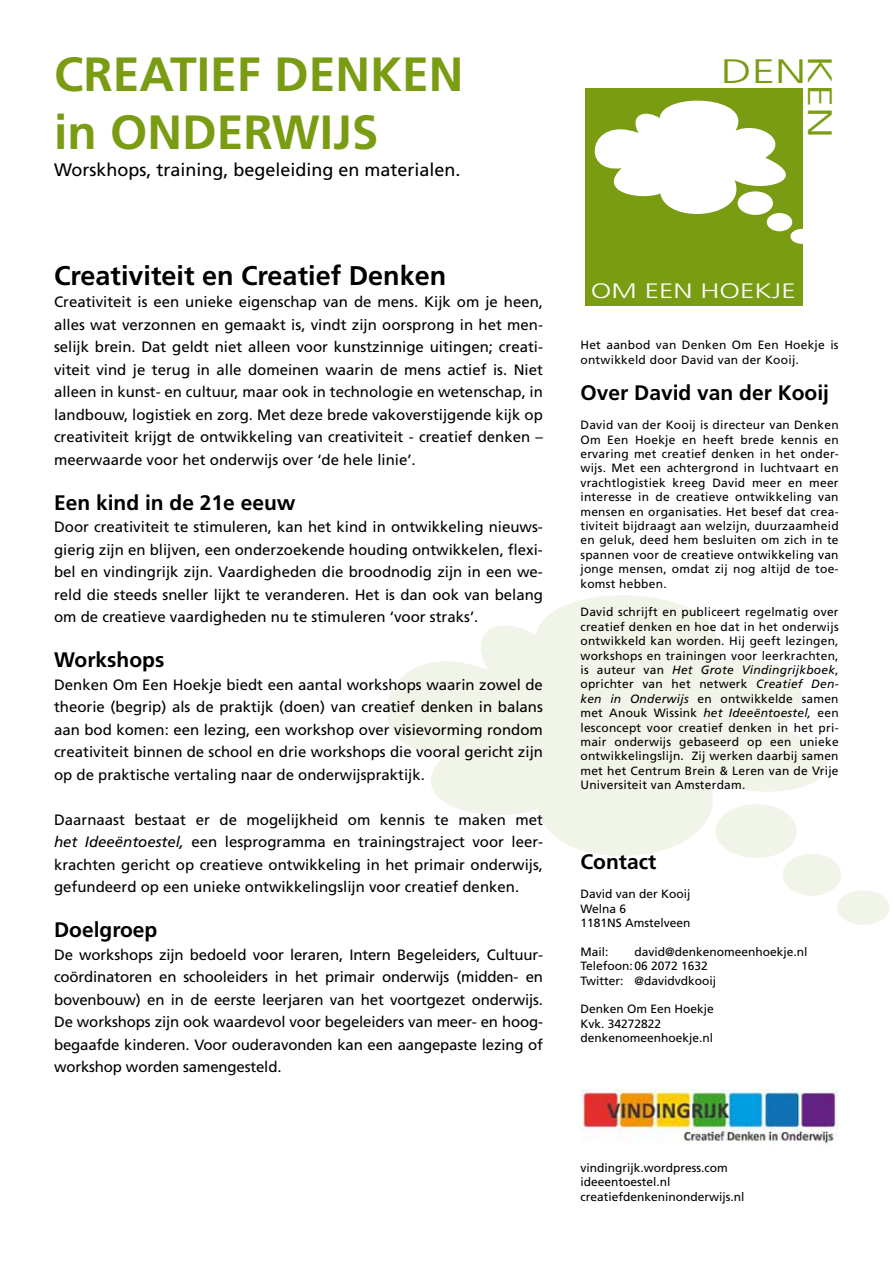
<style>
.page{position:relative;width:893px;height:1263px;background:#fff}
.page>*{position:absolute;margin:0;border:0;box-sizing:border-box;transform-origin:0 0}
.t1{font:700 48px/57.6px "Frutiger";color:#7a9c13}
.t2{font:300 33.9px "Frutiger";color:#7a9c13;scale:1.38 1}
.t3{font:700 27px "Frutiger";color:#000}
.t4{font:700 21px "Frutiger";color:#000}
.t5{font:300 20.85px "Frutiger";color:#fff;scale:1.37 1}
.t6{font:18px "Frutiger";color:#000}
.t7{font:15px/22.5px "Frutiger";color:#000;text-align:justify}
.t8{font:12px/14.4px "Frutiger";color:#000}
.t9{font:12px/14.4px "Frutiger";letter-spacing:.02em;color:#000}
.s1{font-style:italic}
</style>
<div class="page">
<img style="left:580px;top:1090px;width:259px;height:55px">
<svg style="left:387px;top:595px;width:440px;height:261px;fill:#f1f4e8"></svg>
<div style="left:716px;top:804px;width:81px;height:54px;background:#f1f4e8;border-radius:50%"></div>
<div style="left:783px;top:854px;width:58px;height:42px;background:#f1f4e8;border-radius:50%"></div>
<div style="left:837px;top:890px;width:53px;height:35px;background:#f1f4e8;border-radius:50%"></div>
<div style="left:585px;top:88px;width:218px;height:218px;background:#7a9c13"></div>
<svg style="left:594px;top:100px;width:199px;height:126px"></svg>
<div style="left:738px;top:191px;width:35px;height:24px;background:#fff;border-radius:50%"></div>
<div style="left:767px;top:213px;width:25px;height:18px;background:#fff;border-radius:50%"></div>
<div style="left:790px;top:229px;width:23px;height:15px;background:#fff;border-radius:50%"></div>
<h1 class="t1" style="left:54px;top:45px;width:411px">CREATIEF DENKEN in ONDERWIJS</h1>
<p class="t6" style="left:54px;top:159px;width:408px">Worskhops, training, begeleiding en materialen.</p>
<h3 class="t3" style="left:54px;top:259px;width:394px">Creativiteit en Creatief Denken</h3>
<p class="t7" style="left:54px;top:291px;width:491px">Creativiteit is een unieke eigenschap van de mens. Kijk om je heen, alles wat verzonnen en gemaakt is, vindt zijn oorsprong in het men&shy;selijk brein. Dat geldt niet alleen voor kunstzinnige uitingen; creati&shy;viteit vind je terug in alle domeinen waarin de mens actief is. Niet alleen in kunst- en cultuur, maar ook in technologie en wetenschap, in landbouw, logistiek en zorg. Met deze brede vakoverstijgende kijk op creativiteit krijgt de ontwikkeling van creativiteit - creatief denken – meerwaarde voor het onderwijs over ‘de hele linie’.</p>
<h3 class="t4" style="left:54px;top:490px;width:243px">Een kind in de 21e eeuw</h3>
<p class="t7" style="left:54px;top:516px;width:491px">Door creativiteit te stimuleren, kan het kind in ontwikkeling nieuws&shy;gierig zijn en blijven, een onderzoekende houding ontwikkelen, flexi&shy;bel en vindingrijk zijn. Vaardigheden die broodnodig zijn in een we&shy;reld die steeds sneller lijkt te veranderen. Het is dan ook van belang om de creatieve vaardigheden nu te stimuleren ‘voor straks’.</p>
<h3 class="t4" style="left:54px;top:647px;width:112px">Workshops</h3>
<p class="t7" style="left:54px;top:673px;width:490px">Denken Om Een Hoekje biedt een aantal workshops waarin zowel de theorie (begrip) als de praktijk (doen) van creatief denken in balans aan bod komen: een lezing, een workshop over visievorming rondom creativiteit binnen de school en drie workshops die vooral gericht zijn op de praktische vertaling naar de onderwijspraktijk.</p>
<p class="t7" style="left:54px;top:808px;width:491px">Daarnaast bestaat er de mogelijkheid om kennis te maken met <span class="s1">het Ideeëntoestel,</span> een lesprogramma en trainingstraject voor leer&shy;krachten gericht op creatieve ontwikkeling in het primair onderwijs, gefundeerd op een unieke ontwikkelingslijn voor creatief denken.</p>
<h3 class="t4" style="left:54px;top:917px;width:105px">Doelgroep</h3>
<p class="t7" style="left:54px;top:943px;width:491px">De workshops zijn bedoeld voor leraren, Intern Begeleiders, Cultuur&shy;coördinatoren en schooleiders in het primair onderwijs (midden- en bovenbouw) en in de eerste leerjaren van het voortgezet onderwijs.<br>De workshops zijn ook waardevol voor begeleiders van meer- en hoog&shy;begaafde kinderen. Voor ouderavonden kan een aangepaste lezing of workshop worden samengesteld.</p>
<h2 class="t2" style="left:721px;top:52px;width:63px">DEN</h2>
<h2 class="t2" style="left:839px;top:55px;width:62px;rotate:90deg">KEN</h2>
<h3 class="t5" style="left:591px;top:279px;width:151px">OM EEN HOEKJE</h3>
<p class="t9" style="left:580px;top:338px;width:260px">Het aanbod van Denken Om Een Hoekje is ontwikkeld door David van der Kooij.</p>
<h3 class="t4" style="left:580px;top:381px;width:250px">Over David van der Kooij</h3>
<p class="t8" style="left:580px;top:418px;width:260px;text-align:justify">David van der Kooij is directeur van Denken Om Een Hoekje en heeft brede kennis en ervaring met creatief denken in het onder&shy;wijs. Met een achtergrond in luchtvaart en vrachtlogistiek kreeg David meer en meer interesse in de creatieve ontwikkeling van mensen en organisaties. Het besef dat crea&shy;tiviteit bijdraagt aan welzijn, duurzaamheid en geluk, deed hem besluiten om zich in te spannen voor de creatieve ontwikkeling van jonge mensen, omdat zij nog altijd de toe&shy;komst hebben.</p>
<p class="t8" style="left:580px;top:605px;width:260px;text-align:justify">David schrijft en publiceert regelmatig over creatief denken en hoe dat in het onderwijs ontwikkeld kan worden. Hij geeft lezingen, workshops en trainingen voor leerkrachten, is auteur van <span class="s1">Het Grote Vindingrijkboek</span>, oprichter van het netwerk <span class="s1">Creatief Den&shy;ken in Onderwijs</span> en ontwikkelde samen met Anouk Wissink <span class="s1">het Ideeëntoestel,</span> een lesconcept voor creatief denken in het pri&shy;mair onderwijs gebaseerd op een unieke ontwikkelingslijn. Zij werken daarbij samen met het Centrum Brein &amp; Leren van de Vrije Universiteit van Amsterdam.</p>
<h3 class="t4" style="left:580px;top:850px;width:77px">Contact</h3>
<p class="t8" style="left:580px;top:887px;width:112px">David van der Kooij<br>Welna 6<br>1181NS Amstelveen</p>
<p class="t8" style="left:580px;top:944px;width:30px">Mail:</p>
<p class="t8" style="left:580px;top:944px;width:228px;text-indent:54px">david@denkenomeenhoekje.nl<br>Telefoon:06 2072 1632<br>Twitter: @davidvdkooij</p>
<p class="t8" style="left:580px;top:1002px;width:135px">Denken Om Een Hoekje<br>Kvk. 34272822 denkenomeenhoekje.nl</p>
<p class="t8" style="left:580px;top:1160px;width:166px">vindingrijk.wordpress.com ideeentoestel.nl creatiefdenkeninonderwijs.nl</p>
</div>
